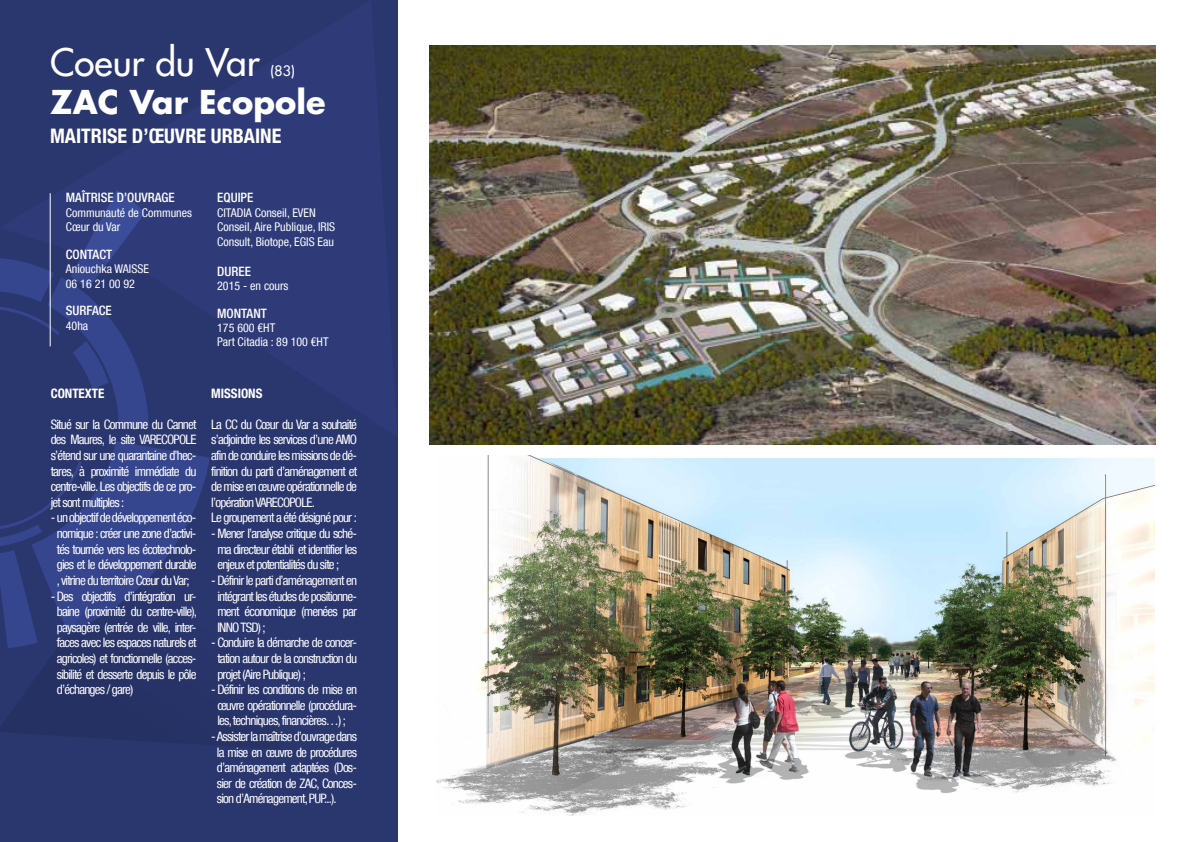
<style>
.page{position:relative;width:1191px;height:842px;background:#fff}
.page>*{position:absolute;margin:0;border:0;box-sizing:border-box;transform-origin:0 0}
.t1{font:500 37px "Futura Std";color:#fff}
.t2{font:700 32px "Futura Std";color:#fff}
.t3{font:700 condensed 20px "Helvetica Neue LT Com";color:#fff}
.t4{font:500 14px "Futura Std";color:#fff}
.t5{font:condensed 13px/15.6px "Helvetica Neue LT Com";letter-spacing:-.06em;color:#fff;text-align:justify}
.t6{font:500 condensed 13px "Helvetica Neue LT Com";color:#fff}
.t7{font:700 condensed 13px "Helvetica Neue LT Com";color:#fff}
.t8{font:condensed 12px/14.4px "Helvetica Neue LT Com";color:#fff}
</style>
<div class="page">
<div style="left:0;top:0;width:397px;height:842px;background:#2a366e"></div>
<svg style="left:0;top:443px;width:210px;height:300px"></svg>
<svg style="left:0;top:190px;width:149px;height:239px"></svg>
<hr style="left:50px;top:193px;width:1px;height:153px;background:#fff">
<img style="left:436px;top:455px;width:718px;height:361px">
<img style="left:429px;top:45px;width:727px;height:399px">
<h1 class="t1" style="left:50px;top:39px;width:211px">Coeur du Var</h1>
<p class="t4" style="left:270px;top:62px;width:26px">(83)</p>
<h2 class="t2" style="left:50px;top:81px;width:277px">ZAC Var Ecopole</h2>
<h3 class="t3" style="left:50px;top:124px;width:233px">MAITRISE D’ŒUVRE URBAINE</h3>
<p class="t6" style="left:66px;top:190px;width:110px">MAÎTRISE D’OUVRAGE</p>
<p class="t8" style="left:66px;top:205px;width:128px">Communauté de Communes<br>Cœur du Var</p>
<p class="t6" style="left:66px;top:246px;width:48px">CONTACT</p>
<p class="t8" style="left:66px;top:262px;width:85px">Aniouchka WAISSE<br>06 16 21 00 92</p>
<p class="t6" style="left:66px;top:303px;width:46px">SURFACE</p>
<p class="t8" style="left:66px;top:318px;width:24px">40ha</p>
<p class="t6" style="left:217px;top:190px;width:36px">EQUI PE</p>
<p class="t8" style="left:217px;top:205px;width:119px">CITADIA Conseil, EVEN<br>Conseil, Aire Publique, IRIS<br>Consult, Biotope, EGIS Eau</p>
<p class="t6" style="left:217px;top:263px;width:8px">DUREE</p>
<p class="t8" style="left:217px;top:278px;width:73px">2015 - en cours</p>
<p class="t6" style="left:217px;top:305px;width:51px">MONTANT</p>
<p class="t8" style="left:217px;top:320px;width:113px">175 600 €HT<br>Part Citadia : 89 100 €HT</p>
<p class="t7" style="left:51px;top:385px;width:55px">CONTEXTE</p>
<p class="t5" style="left:51px;top:416px;width:147px">Situé sur la Commune du Cannet des Maures, le site VARECOPOLE s’étend sur une quarantaine d’hec&shy;tares, à proximité immédiate du centre-ville. Les objectifs de ce pro&shy;jet sont multiples :</p>
<p class="t5" style="left:51px;top:510px;width:147px;text-align:center">- un objectif de développement éco&shy;nomique : créer une zone d’activi&shy;tés tournée vers les écotechnolo&shy;gies et le développement durable , vitrine du territoire Cœur du Var;</p>
<p class="t5" style="left:57px;top:588px;width:142px;text-indent:-6px">- Des objectifs d’intégration ur&shy;baine (proximité du centre-ville), paysagère (entrée de ville, inter&shy;faces avec les espaces naturels et agricoles) et fonctionnelle (acces&shy;sibilité et desserte depuis le pôle d’échanges / gare)</p>
<p class="t7" style="left:211px;top:385px;width:17px">MISSIONS</p>
<p class="t5" style="left:211px;top:416px;width:147px;text-align:left">La CC du Cœur du Var a souhaité s’adjoindre les services d’une AMO afin de conduire les missions de dé&shy;finition du parti d’aménagement et de mise en œuvre opérationnelle de l’opération VARECOPOLE.<br>Le groupement a été désigné pour :</p>
<p class="t5" style="left:217px;top:525px;width:141px;text-indent:-6px">- Mener l’analyse critique du sché&shy;ma directeur établi et identifier les enjeux et potentialités du site ;</p>
<p class="t5" style="left:217px;top:572px;width:141px;text-indent:-6px">- Définir le parti d’aménagement en intégrant les études de positionne&shy;ment économique (menées par INNO TSD) ;</p>
<p class="t5" style="left:217px;top:635px;width:141px;text-indent:-6px">- Conduire la démarche de concer&shy;tation autour de la construction du projet (Aire Publique) ;</p>
<p class="t5" style="left:211px;top:681px;width:147px;text-align:center">- Définir les conditions de mise en œuvre opérationnelle (procédura&shy;les, techniques, financières…) ;</p>
<p class="t5" style="left:217px;top:728px;width:142px;text-indent:-6px">- Assister la maîtrise d’ouvrage dans la mise en œuvre de procédures d’aménagement adaptées (Dos&shy;sier de création de ZAC, Conces&shy;sion d’Aménagement, PUP...).</p>
</div>
